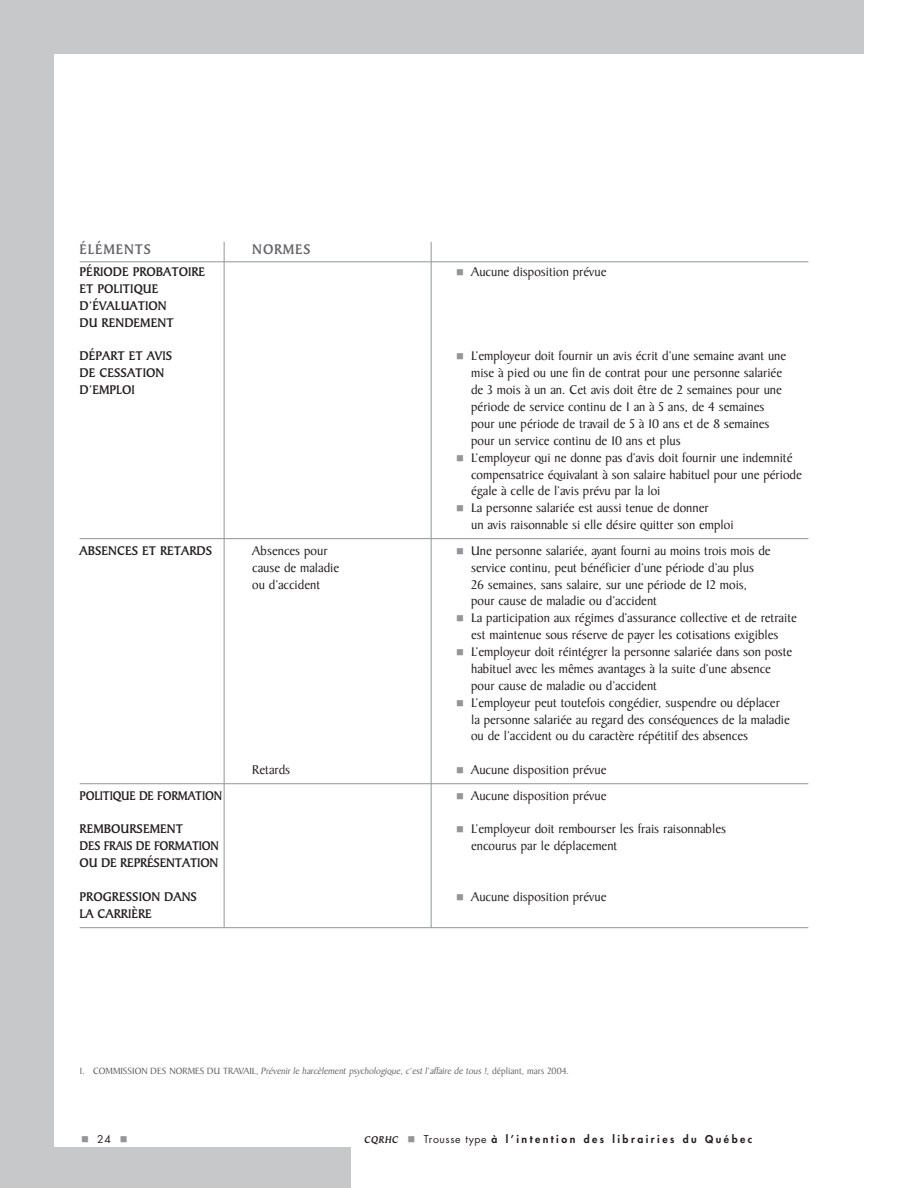
<style>
.page{position:relative;width:918px;height:1188px;background:#fff}
.page>*{position:absolute;margin:0;border:0;box-sizing:border-box;transform-origin:0 0}
.t1{font:700 15px "Baker Signet BT";letter-spacing:.05em;color:#636466}
.t2{font:13.5px/16.8px "Baker Signet";color:#231f20}
.t3{font:700 13.5px/16.8px "Baker Signet BT";color:#231f20}
.t4{font:700 13.5px "Baker Signet BT";color:#231f20;scale:.95 1}
.t5{font:800 10.5px "Futura";letter-spacing:.235em;color:#231f20}
.t6{font:italic 700 10.5px "Baker Signet BT";letter-spacing:.05em;color:#231f20}
.t7{font:10.5px "Futura";color:#231f20}
.t8{font:italic 9.75px "Baker Signet BT";color:#636466}
.s1{font-family:"Baker Signet";font-style:normal}
.s2{font-weight:400}
</style>
<div class="page">
<div style="left:0;top:0;width:54px;height:1188px;background:#c6c8ca"></div>
<div style="left:0;top:0;width:864px;height:54px;background:#c6c8ca"></div>
<div style="left:0;top:1148px;width:351px;height:40px;background:#c6c8ca"></div>
<hr style="left:80px;top:261px;width:728px;height:1px;background:#939598">
<hr style="left:80px;top:538px;width:728px;height:1px;background:#939598">
<hr style="left:80px;top:783px;width:728px;height:1px;background:#939598">
<hr style="left:80px;top:927px;width:728px;height:1px;background:#939598">
<hr style="left:431px;top:242px;width:1px;height:686px;background:#939598">
<hr style="left:224px;top:242px;width:1px;height:686px;background:#939598">
<p class="t1" style="left:80px;top:243px;width:73px">ÉLÉMENTS</p>
<p class="t1" style="left:252px;top:243px;width:60px">NORMES</p>
<p class="t3" style="left:80px;top:265px;width:127px">PÉRIODE PROBATOIRE</p>
<p class="t2" style="left:471px;top:265px;width:137px">Aucune disposition prévue</p>
<p class="t3" style="left:80px;top:282px;width:96px">ET POLITIQUE<br>D’ÉVALUATION<br>DU RENDEMENT</p>
<p class="t3" style="left:80px;top:349px;width:94px">DÉPART ET AVIS</p>
<p class="t2" style="left:471px;top:349px;width:317px">L’employeur doit fournir un avis écrit d’une semaine avant une</p>
<p class="t3" style="left:80px;top:366px;width:86px">DE CESSATION</p>
<p class="t2" style="left:471px;top:366px;width:313px">mise à pied ou une fin de contrat pour une personne salariée</p>
<p class="t3" style="left:80px;top:383px;width:57px">D’EMPLOI</p>
<p class="t2" style="left:471px;top:383px;width:332px">de 3 mois à un an. Cet avis doit être de 2 semaines pour une période de service continu de 1 an à 5 ans, de 4 semaines<br>pour une période de travail de 5 à 10 ans et de 8 semaines<br>pour un service continu de 10 ans et plus<br>L’employeur qui ne donne pas d’avis doit fournir une indemnité compensatrice équivalant à son salaire habituel pour une période égale à celle de l’avis prévu par la loi<br>La personne salariée est aussi tenue de donner<br>un avis raisonnable si elle désire quitter son emploi</p>
<p class="t3" style="left:80px;top:544px;width:134px">ABSENCES ET RETARDS</p>
<p class="t2" style="left:252px;top:544px;width:77px">Absences pour</p>
<p class="t2" style="left:471px;top:544px;width:301px">Une personne salariée, ayant fourni au moins trois mois de</p>
<p class="t2" style="left:252px;top:560px;width:88px">cause de maladie</p>
<p class="t2" style="left:471px;top:560px;width:284px">service continu, peut bénéficier d’une période d’au plus</p>
<p class="t2" style="left:252px;top:577px;width:69px">ou d’accident</p>
<p class="t2" style="left:471px;top:577px;width:327px">26 semaines, sans salaire, sur une période de 12 mois,<br>pour cause de maladie ou d’accident<br>La participation aux régimes d’assurance collective et de retraite est maintenue sous réserve de payer les cotisations exigibles L’employeur doit réintégrer la personne salariée dans son poste habituel avec les mêmes avantages à la suite d’une absence pour cause de maladie ou d’accident<br>L’employeur peut toutefois congédier, suspendre ou déplacer<br>la personne salariée au regard des conséquences de la maladie ou de l’accident ou du caractère répétitif des absences</p>
<p class="t2" style="left:252px;top:763px;width:39px">Retards</p>
<p class="t2" style="left:471px;top:763px;width:137px">Aucune disposition prévue</p>
<p class="t4" style="left:80px;top:790px;width:152px">POLITIQUE DE FORMATION</p>
<p class="t2" style="left:471px;top:788px;width:137px">Aucune disposition prévue</p>
<p class="t3" style="left:80px;top:822px;width:105px">REMBOURSEMENT</p>
<p class="t2" style="left:471px;top:822px;width:256px">L’employeur doit rembourser les frais raisonnables</p>
<p class="t4" style="left:80px;top:841px;width:148px">DES FRAIS DE FORMATION</p>
<p class="t2" style="left:471px;top:839px;width:148px">encourus par le déplacement</p>
<p class="t3" style="left:80px;top:856px;width:140px">OU DE REPRÉSENTATION</p>
<p class="t3" style="left:80px;top:890px;width:119px">PROGRESSION DANS</p>
<p class="t2" style="left:471px;top:890px;width:137px">Aucune disposition prévue</p>
<p class="t3" style="left:80px;top:907px;width:74px">LA CARRIÈRE</p>
<p class="t8" style="left:80px;top:1067px;width:491px"><span class="s1">1. COMMISSION DES NORMES DU TRAVAIL,</span> Prévenir le harcèlement psychologique, c’est l’affaire de tous !<span class="s1">, dépliant, mars 2004.</span></p>
<p class="t7" style="left:97px;top:1134px;width:15px">24</p>
<p class="t6" style="left:365px;top:1136px;width:35px">CQRHC</p>
<p class="t5" style="left:424px;top:1134px;width:330px"><span class="s2">Trousse type</span> à l’intention des librairies du Québec</p>
</div>
